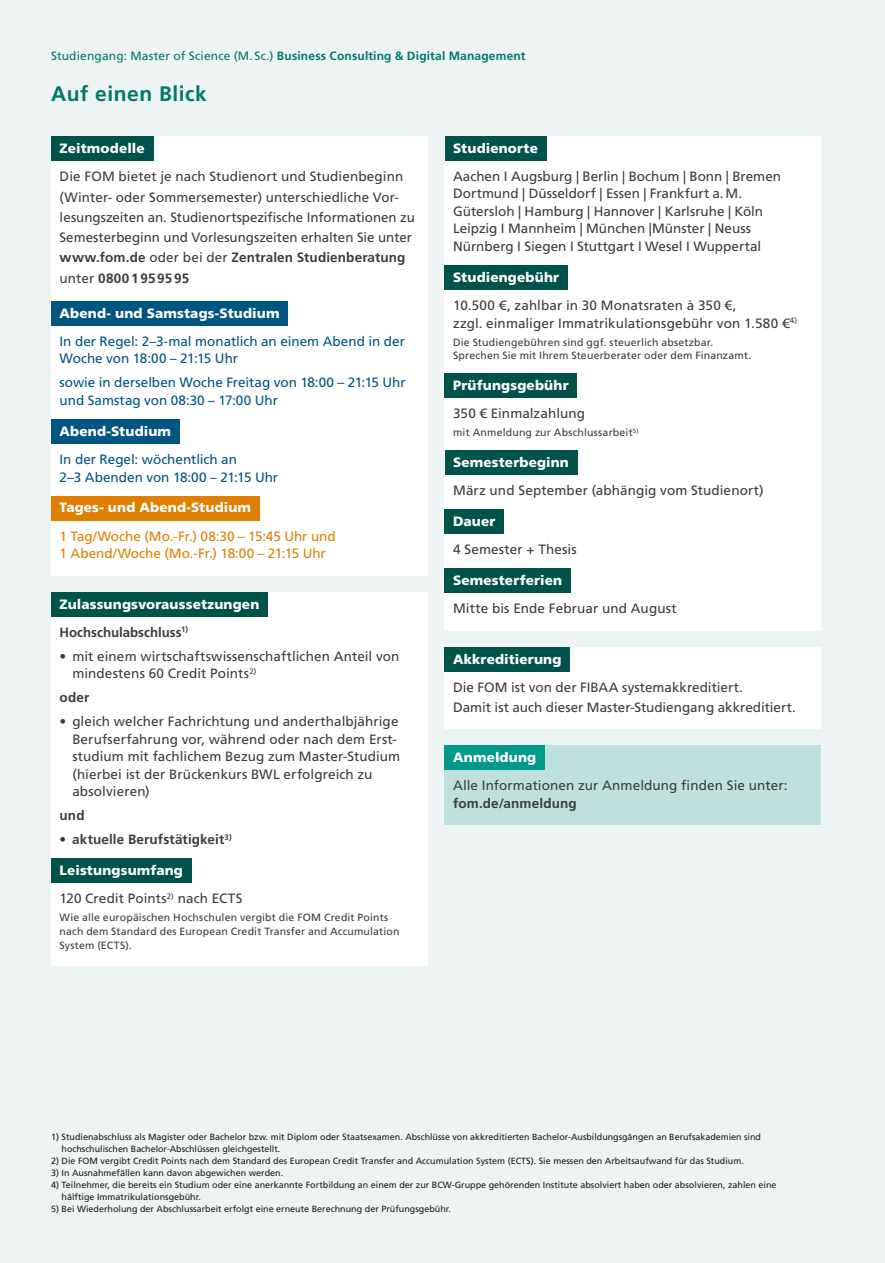
<style>
.page{position:relative;width:885px;height:1263px;background:#fff}
.page>*{position:absolute;margin:0;border:0;box-sizing:border-box;transform-origin:0 0}
.t1{font:700 21px "Frutiger LT Std";letter-spacing:.025em;color:#00786c}
.t2{font:13.5px/17.5px "Frutiger LT Std";letter-spacing:.005em;color:#3c3c3b}
.t3{font:900 13.5px/28.2px "Frutiger LT Std";letter-spacing:.01em;color:#fff}
.t4{font:13.5px/17.5px "Frutiger LT Std";color:#005681}
.t5{font:13.5px/17.5px "Frutiger LT Std";letter-spacing:-.005em;color:#df7e00}
.t6{font:700 13.5px "Frutiger LT Std";letter-spacing:.01em;color:#3c3c3b}
.t7{font:700 12px "Frutiger LT Std";letter-spacing:.015em;color:#00786c}
.t8{font:10.5px/13.6px "Frutiger LT Std";letter-spacing:.015em;color:#3c3c3b}
.t9{font:9px/12px "Frutiger LT Std";color:#1d1d1b}
.s1{font-weight:400}
.s2{font-weight:700}
.s3{font-weight:700;color:#3c3c3b}
.s4{font-weight:900;color:#fff}
</style>
<div class="page">
<div style="left:0;top:0;width:884px;height:1263px;background:#eef3f3"></div>
<div style="left:51px;top:136px;width:376px;height:439px;background:#fff"></div>
<div style="left:51px;top:136px;width:102px;height:24px;background:#00534a"></div>
<div style="left:51px;top:301px;width:237px;height:24px;background:#005681"></div>
<div style="left:51px;top:419px;width:129px;height:24px;background:#005681"></div>
<div style="left:51px;top:496px;width:208px;height:24px;background:#df7e00"></div>
<div style="left:444px;top:136px;width:377px;height:494px;background:#fff"></div>
<div style="left:444px;top:136px;width:102px;height:24px;background:#00534a"></div>
<div style="left:444px;top:265px;width:123px;height:24px;background:#00534a"></div>
<div style="left:444px;top:373px;width:133px;height:25px;background:#00534a"></div>
<div style="left:444px;top:450px;width:133px;height:25px;background:#00534a"></div>
<div style="left:444px;top:510px;width:60px;height:24px;background:#00534a"></div>
<div style="left:444px;top:569px;width:126px;height:24px;background:#00534a"></div>
<div style="left:444px;top:647px;width:377px;height:82px;background:#fff"></div>
<div style="left:444px;top:647px;width:126px;height:24px;background:#00534a"></div>
<div style="left:444px;top:746px;width:377px;height:79px;background:#bfe1dd"></div>
<div style="left:444px;top:746px;width:100px;height:24px;background:#00998a"></div>
<div style="left:51px;top:592px;width:376px;height:373px;background:#fff"></div>
<div style="left:51px;top:592px;width:217px;height:24px;background:#00534a"></div>
<div style="left:51px;top:859px;width:140px;height:24px;background:#00534a"></div>
<p class="t7" style="left:51px;top:49px;width:476px"><span class="s1">Studiengang: Master of Science (M. Sc.)</span> Business Consulting &amp; Digital Management</p>
<h1 class="t1" style="left:51px;top:81px;width:157px">Auf einen Blick</h1>
<p class="t3" style="left:60px;top:134px;width:86px">Zeitmodelle</p>
<p class="t2" style="left:60px;top:167px;width:357px;line-height:20.2px">Die FOM bietet je nach Studienort und Studienbeginn (Winter- oder Sommersemester) unterschiedliche Vor&shy;lesungszeiten an. Studienortspezifische Informationen zu Semesterbeginn und Vorlesungszeiten erhalten Sie unter <span class="s2">www.fom.de</span> oder bei der <span class="s2">Zentralen Studienberatung </span>unter <span class="s2">08001959595</span></p>
<p class="t3" style="left:60px;top:299px;width:221px">Abend- und Samstags-Studium</p>
<p class="t4" style="left:60px;top:332px;width:347px">In der Regel: 2–3-mal monatlich an einem Abend in der<br>Woche von 18:00 – 21:15 Uhr</p>
<p class="t4" style="left:60px;top:374px;width:347px">sowie in derselben Woche Freitag von 18:00 – 21:15 Uhr und Samstag von 08:30 – 17:00 Uhr</p>
<p class="t3" style="left:60px;top:417px;width:113px">Abend-Studium</p>
<p class="t4" style="left:60px;top:451px;width:220px">In der Regel: wöchentlich an<br>2–3 Abenden von 18:00 – 21:15 Uhr</p>
<p class="t3" style="left:60px;top:494px;width:193px">Tages- und Abend-Studium</p>
<p class="t5" style="left:60px;top:527px;width:278px">1 Tag/Woche (Mo.-Fr.) 08:30 – 15:45 Uhr und<br>1 Abend/Woche (Mo.-Fr.) 18:00 – 21:15 Uhr</p>
<p class="t3" style="left:60px;top:590px;width:201px">Zulassungsvoraussetzungen<br><span class="s3">Hochschulabschluss</span><sup>1)</sup></p>
<p class="t2" style="left:72px;top:647px;width:328px;text-indent:-13px">• mit einem wirtschaftswissenschaftlichen Anteil von mindestens 60 Credit Points<sup>2)</sup></p>
<p class="t6" style="left:60px;top:690px;width:31px">oder</p>
<p class="t2" style="left:72px;top:713px;width:329px;text-indent:-13px">• gleich welcher Fachrichtung und anderthalbjährige Berufserfahrung vor, während oder nach dem Erst&shy;studium mit fachlichem Bezug zum Master-Studium (hierbei ist der Brückenkurs BWL erfolgreich zu absolvieren)</p>
<p class="t6" style="left:60px;top:808px;width:27px">und</p>
<p class="t6" style="left:60px;top:832px;width:174px"><span class="s1">•</span> aktuelle Berufstätigkeit<sup>3)</sup></p>
<p class="t2" style="left:60px;top:856px;width:184px;line-height:28.2px"><span class="s4">Leistungsumfang<br></span>120 Credit Points<sup>2)</sup> nach ECTS</p>
<p class="t8" style="left:60px;top:911px;width:341px">Wie alle europäischen Hochschulen vergibt die FOM Credit Points nach dem Standard des European Credit Transfer and Accumulation<br>System (ECTS).</p>
<p class="t3" style="left:453px;top:134px;width:86px">Studienorte</p>
<p class="t2" style="left:453px;top:167px;width:329px">Aachen I Augsburg | Berlin | Bochum | Bonn | Bremen Dortmund | Düsseldorf | Essen | Frankfurt a.M.<br>Gütersloh | Hamburg | Hannover | Karlsruhe | Köln Leipzig I Mannheim | München |Münster | Neuss Nürnberg I Siegen I Stuttgart I Wesel I Wuppertal</p>
<p class="t3" style="left:453px;top:263px;width:108px">Studiengebühr</p>
<p class="t2" style="left:453px;top:297px;width:345px">10.500 €, zahlbar in 30 Monatsraten à 350 €,<br>zzgl. einmaliger Immatrikulationsgebühr von 1.580 €<sup>4)</sup></p>
<p class="t8" style="left:453px;top:335px;width:299px">Die Studiengebühren sind ggf. steuerlich absetzbar.<br>Sprechen Sie mit Ihrem Steuerberater oder dem Finanzamt.</p>
<p class="t3" style="left:453px;top:371px;width:117px">Prüfungsgebühr</p>
<p class="t2" style="left:453px;top:405px;width:133px">350 € Einmalzahlung</p>
<p class="t8" style="left:453px;top:426px;width:187px">mit Anmeldung zur Abschlussarbeit<sup>5)</sup></p>
<p class="t3" style="left:453px;top:448px;width:117px">Semesterbeginn</p>
<p class="t2" style="left:453px;top:482px;width:312px">März und September (abhängig vom Studienort)</p>
<p class="t3" style="left:453px;top:507px;width:44px">Dauer</p>
<p class="t2" style="left:453px;top:541px;width:125px">4 Semester + Thesis</p>
<p class="t3" style="left:453px;top:566px;width:111px">Semesterferien</p>
<p class="t2" style="left:453px;top:600px;width:225px">Mitte bis Ende Februar und August</p>
<p class="t3" style="left:453px;top:645px;width:110px">Akkreditierung</p>
<p class="t2" style="left:453px;top:677px;width:344px;line-height:19.6px">Die FOM ist von der FIBAA systemakkreditiert.<br>Damit ist auch dieser Master-Studiengang akkreditiert.</p>
<p class="t3" style="left:453px;top:743px;width:85px">Anmeldung</p>
<p class="t2" style="left:453px;top:777px;width:336px">Alle Informationen zur Anmeldung finden Sie unter:</p>
<p class="t6" style="left:453px;top:795px;width:125px">fom.de/anmeldung</p>
<p class="t9" style="left:62px;top:1131px;width:700px;text-indent:-11px">1) Studienabschluss als Magister oder Bachelor bzw. mit Diplom oder Staatsexamen. Abschlüsse von akkreditierten Bachelor-Ausbildungsgängen an Berufsakademien sind hochschulischen Bachelor-Abschlüssen gleichgestellt.</p>
<p class="t9" style="left:51px;top:1155px;width:694px">2) Die FOM vergibt Credit Points nach dem Standard des European Credit Transfer and Accumulation System (ECTS). Sie messen den Arbeitsaufwand für das Studium.</p>
<p class="t9" style="left:51px;top:1167px;width:234px">3) In Ausnahmefällen kann davon abgewichen werden.</p>
<p class="t9" style="left:62px;top:1179px;width:716px;text-indent:-11px">4) Teilnehmer, die bereits ein Studium oder eine anerkannte Fortbildung an einem der zur BCW-Gruppe gehörenden Institute absolviert haben oder absolvieren, zahlen eine hälftige Immatrikulationsgebühr.</p>
<p class="t9" style="left:51px;top:1203px;width:401px">5) Bei Wiederholung der Abschlussarbeit erfolgt eine erneute Berechnung der Prüfungsgebühr.</p>
</div>
